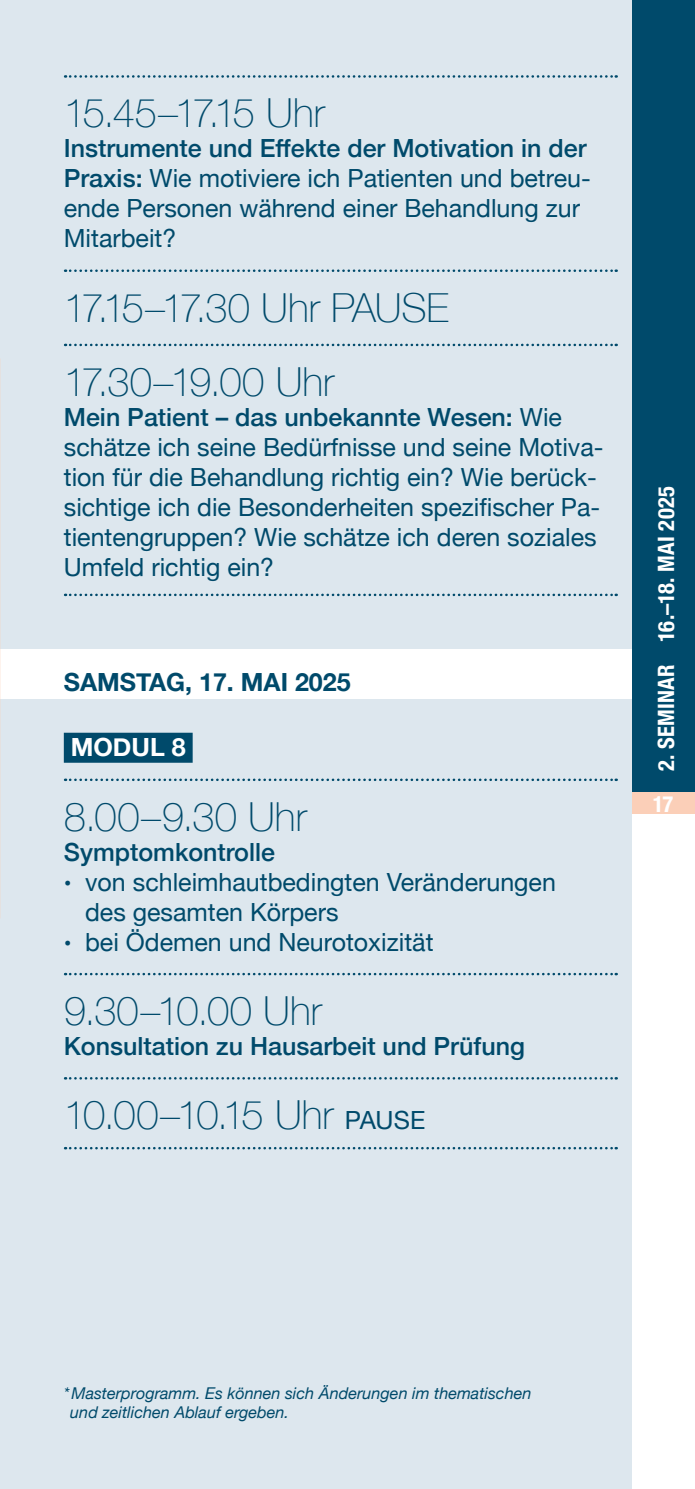
<style>
.page{position:relative;width:695px;height:1489px;background:#fff}
.page>*{position:absolute;margin:0;border:0;box-sizing:border-box;transform-origin:0 0}
.t1{font:100 40px/74.2px "Helvetica Neue";color:#004a6b}
.t2{font:100 40px "Helvetica Neue";letter-spacing:-.035em;color:#004a6b}
.t3{font:100 40px "Helvetica Neue";letter-spacing:-.045em;color:#004a6b}
.t4{font:25px/30px "Helvetica Neue";color:#004a6b}
.t5{font:500 25px "Helvetica Neue";color:#004a6b}
.t6{font:700 25px "Helvetica Neue";color:#004a6b}
.t7{font:700 25px "Helvetica Neue";color:#fff}
.t8{font:700 condensed 22.5px "Helvetica Neue";letter-spacing:.015em;color:#fff}
.t9{font:italic 16.25px/19.5px "Helvetica Neue";color:#004a6b}
.s1{font-weight:500}
.s2{font-size:22px}
.s3{font-weight:400;font-size:25px}
</style>
<div class="page">
<div style="left:631px;top:0;width:63px;height:805px;background:#004a6b"></div>
<div style="left:631px;top:792px;width:63px;height:21px;background:#fbcfb8"></div>
<div style="left:0;top:0;width:631px;height:1488px;background:#dde7ee"></div>
<div style="left:0;top:649px;width:631px;height:49px;background:#fff"></div>
<svg style="left:65px;top:75px;width:551px;height:3px"></svg>
<svg style="left:65px;top:269px;width:551px;height:3px"></svg>
<svg style="left:65px;top:344px;width:551px;height:2px"></svg>
<svg style="left:65px;top:593px;width:551px;height:3px"></svg>
<div style="left:64px;top:732px;width:129px;height:30px;background:#004a6b"></div>
<svg style="left:65px;top:778px;width:551px;height:3px"></svg>
<svg style="left:65px;top:972px;width:551px;height:3px"></svg>
<svg style="left:65px;top:1077px;width:551px;height:2px"></svg>
<svg style="left:65px;top:1146px;width:551px;height:3px"></svg>
<h1 class="t3" style="left:64px;top:83px;width:262px">15.45–17.15 Uhr</h1>
<p class="t4" style="left:64px;top:135px;width:528px"><span class="s1">Instrumente und Effekte der Motivation in der Praxis:</span> Wie motiviere ich Patienten und betreu&shy;ende Personen während einer Behandlung zur Mitarbeit?</p>
<h1 class="t1" style="left:64px;top:268px;width:386px">17.15–17.30 Uhr PAUSE<br>17.30–19.00 Uhr</h1>
<p class="t4" style="left:64px;top:403px;width:541px"><span class="s1">Mein Patient – das unbekannte Wesen:</span> Wie schätze ich seine Bedürfnisse und seine Motiva&shy;tion für die Behandlung richtig ein? Wie berück&shy;sichtige ich die Besonderheiten spezifischer Pa&shy;tientengruppen? Wie schätze ich deren soziales Umfeld richtig ein?</p>
<p class="t6" style="left:64px;top:662px;width:288px">SAMSTAG, 17. MAI 2025</p>
<p class="t7" style="left:71px;top:728px;width:116px">MODUL 8</p>
<h1 class="t1" style="left:64px;top:777px;width:244px">8.00–9.30 Uhr</h1>
<p class="t5" style="left:64px;top:831px;width:213px">Symptomkontrolle</p>
<p class="t4" style="left:85px;top:868px;width:472px;text-indent:-21px"><span class="s2">•</span> von schleimhautbedingten Veränderungen des gesamten Körpers</p>
<p class="t4" style="left:64px;top:928px;width:371px"><span class="s2">•</span> bei Ödemen und Neurotoxizität</p>
<h1 class="t1" style="left:64px;top:971px;width:259px">9.30–10.00 Uhr</h1>
<p class="t5" style="left:64px;top:1025px;width:462px">Konsultation zu Hausarbeit und Prüfung</p>
<h1 class="t2" style="left:64px;top:1084px;width:363px">10.00–10.15 Uhr <span class="s3">PAUSE</span></h1>
<p class="t8" style="left:647px;top:771px;width:287px;rotate:-90deg">2. SEMINAR 16.–18. MAI 2025</p>
<p class="t8" style="left:652px;top:785px;width:22px">17</p>
<p class="t9" style="left:70px;top:1383px;width:462px;text-indent:-6px">* Masterprogramm. Es können sich Änderungen im thematischen und zeitlichen Ablauf ergeben.</p>
</div>
